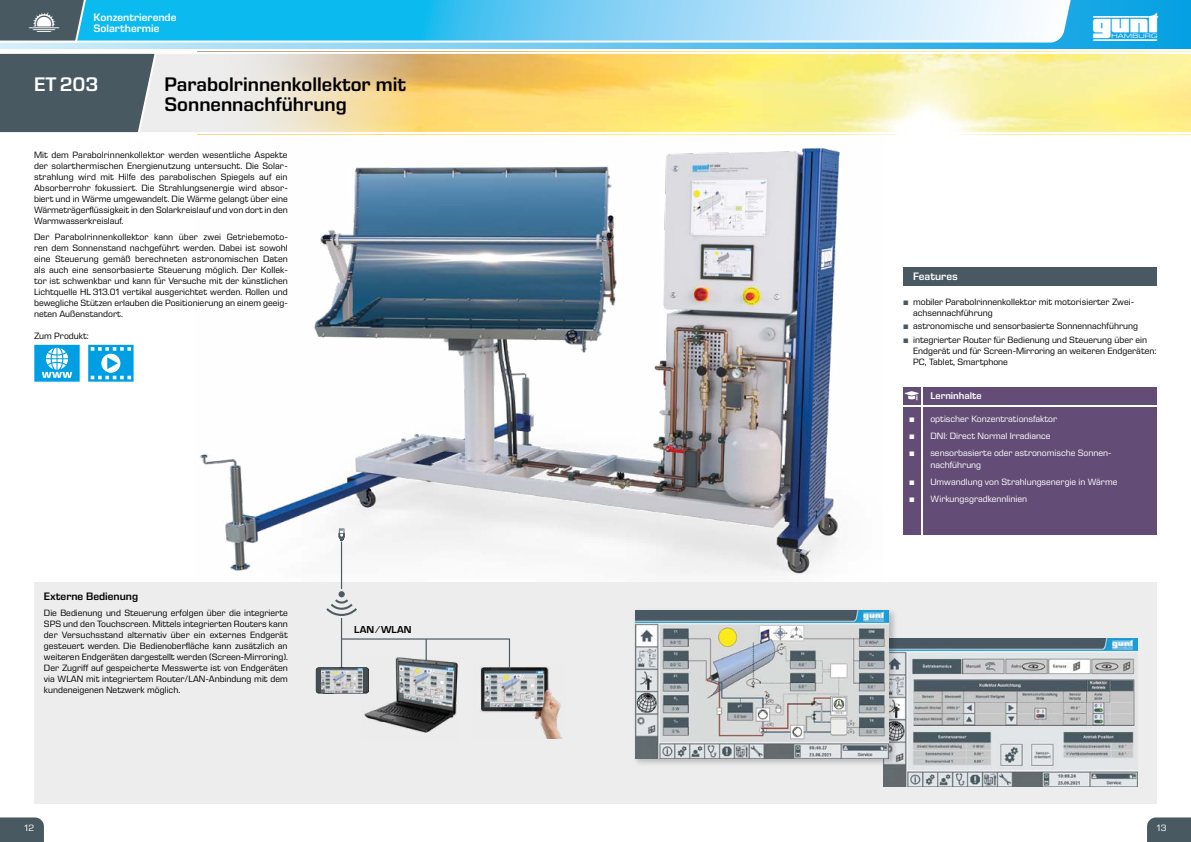
<style>
.page{position:relative;width:1191px;height:842px;background:#fff}
.page>*{position:absolute;margin:0;border:0;box-sizing:border-box;transform-origin:0 0}
.t1{font:700 39.8px "gunt 2 E Symbol";color:#fff}
.t2{font:600 20px/20px "Eurostile Next LT Pro";color:#000}
.t3{font:600 20px "Eurostile Next LT Pro";color:#fff}
.t4{font:600 11px/11px "Eurostile Next LT Pro";color:#fff}
.t5{font:600 11px "Eurostile Next LT Pro";color:#000}
.t6{font:700 10.5px "Eurostile";letter-spacing:.005em;color:#000}
.t7{font:600 10px "Eurostile Next LT Pro";color:#fff}
.t8{font:9.3px/11px "Eurostile Next LT Pro";color:#000;text-align:justify}
.t9{font:9.3px/11.5px "Eurostile Next LT Pro";color:#fff}
.s1{color:#495961}
</style>
<div class="page">
<svg style="left:442px;top:53px;width:749px;height:80px"></svg>
<svg style="left:0;top:51px;width:442px;height:84px"></svg>
<img style="left:199px;top:148px;width:642px;height:434px">
<div style="left:903px;top:268px;width:254px;height:18px;background:#495961"></div>
<div style="left:903px;top:388px;width:17px;height:17px;background:#634d76"></div>
<div style="left:923px;top:388px;width:234px;height:17px;background:#634d76"></div>
<div style="left:923px;top:407px;width:234px;height:128px;background:#634d76"></div>
<div style="left:903px;top:407px;width:17px;height:128px;background:#634d76"></div>
<svg style="left:34px;top:345px;width:46px;height:37px"></svg>
<div style="left:34px;top:582px;width:605px;height:222px;background:#ededed"></div>
<div style="left:635px;top:582px;width:522px;height:222px;background:#ededed"></div>
<img style="left:883px;top:638px;width:254px;height:149px">
<hr style="left:341px;top:539px;width:1px;height:151px;background:#4e5b61">
<svg style="left:338px;top:528px;width:7px;height:13px"></svg>
<img style="left:364px;top:694px;width:93px;height:39px">
<img style="left:481px;top:665px;width:81px;height:73px">
<svg style="left:316px;top:638px;width:194px;height:56px"></svg>
<div style="left:317px;top:668px;width:51px;height:25px;background:#454e52"></div>
<svg style="left:321px;top:669px;width:42px;height:24px"></svg>
<img style="left:322px;top:668px;width:41px;height:24px">
<svg style="left:339px;top:589px;width:5px;height:29px"></svg>
<svg style="left:326px;top:599px;width:31px;height:17px"></svg>
<div style="left:338px;top:591px;width:7px;height:6px;background:#4e5b61;border-radius:50%"></div>
<svg style="left:88px;top:345px;width:46px;height:37px"></svg>
<div style="left:632px;top:608px;width:265px;height:159px;background:#000;opacity:.22"></div>
<img style="left:635px;top:610px;width:254px;height:148px">
<div style="left:0;top:0;width:1191px;height:48px;background:linear-gradient(to right,#d7effa,#04a0e3)"></div>
<svg style="left:91px;top:0;width:984px;height:44px"></svg>
<svg style="left:1147px;top:817px;width:44px;height:25px"></svg>
<svg style="left:0;top:817px;width:44px;height:25px"></svg>
<svg style="left:1093px;top:16px;width:18px;height:25px"></svg>
<svg style="left:0;top:0;width:91px;height:44px"></svg>
<p class="t4" style="left:94px;top:12px;width:84px">Konzentrierende<br>Solarthermie</p>
<h2 class="t3" style="left:34px;top:74px;width:66px">ET 203</h2>
<h2 class="t2" style="left:164px;top:75px;width:243px">Parabolrinnenkollektor mit<br>Sonnennachführung</h2>
<p class="t8" style="left:34px;top:149px;width:255px">Mit dem Parabolrinnenkollektor werden wesentliche Aspekte der solarthermischen Energienutzung untersucht. Die Solar&shy;strahlung wird mit Hilfe des parabolischen Spiegels auf ein Absorberrohr fokussiert. Die Strahlungsenergie wird absor&shy;biert und in Wärme umgewandelt. Die Wärme gelangt über eine Wärmeträgerflüssigkeit in den Solarkreislauf und von dort in den Warmwasserkreislauf.</p>
<p class="t8" style="left:34px;top:232px;width:255px">Der Parabolrinnenkollektor kann über zwei Getriebemoto&shy;ren dem Sonnenstand nachgeführt werden. Dabei ist sowohl eine Steuerung gemäß berechneten astronomischen Daten als auch eine sensorbasierte Steuerung möglich. Der Kollek&shy;tor ist schwenkbar und kann für Versuche mit der künstlichen Lichtquelle HL 313.01 vertikal ausgerichtet werden. Rollen und bewegliche Stützen erlauben die Positionierung an einem geeig&shy;neten Außenstandort.</p>
<p class="t8" style="left:34px;top:331px;width:56px">Zum Produkt:</p>
<p class="t5" style="left:44px;top:590px;width:96px">Externe Bedienung</p>
<p class="t8" style="left:44px;top:608px;width:245px">Die Bedienung und Steuerung erfolgen über die integrierte SPS und den Touchscreen. Mittels integrierten Routers kann der Versuchsstand alternativ über ein externes Endgerät gesteuert werden. Die Bedienoberfläche kann zusätzlich an weiteren Endgeräten dargestellt werden (Screen-Mirroring).<br>Der Zugriff auf gespeicherte Messwerte ist von Endgeräten via WLAN mit integriertem Router/LAN-Anbindung mit dem kundeneigenen Netzwerk möglich.</p>
<p class="t6" style="left:354px;top:623px;width:59px">LAN ⁄ WLAN</p>
<h1 class="t1" style="left:1111px;top:7px;width:51px">◆■▼</h1>
<p class="t4" style="left:913px;top:271px;width:46px">Features</p>
<p class="t8" style="left:913px;top:296px;width:221px;text-indent:-10px"><span class="s1">•</span> mobiler Parabolrinnenkollektor mit motorisierter Zwei&shy;achsennachführung</p>
<p class="t8" style="left:903px;top:321px;width:236px"><span class="s1">•</span> astronomische und sensorbasierte Sonnennachführung</p>
<p class="t8" style="left:913px;top:334px;width:245px;text-align:left;text-indent:-10px"><span class="s1">•</span> integrierter Router für Bedienung und Steuerung über ein<br>Endgerät und für Screen-Mirroring an weiteren Endgeräten:<br>PC, Tablet, Smartphone</p>
<p class="t7" style="left:930px;top:390px;width:53px">Lerninhalte</p>
<p class="t9" style="left:909px;top:413px;width:150px">• optischer Konzentrationsfaktor</p>
<p class="t9" style="left:909px;top:430px;width:143px">• DNI: Direct Normal Irradiance</p>
<p class="t9" style="left:930px;top:447px;width:182px;text-indent:-21px">• sensorbasierte oder astronomische Sonnen&shy;nachführung</p>
<p class="t9" style="left:909px;top:476px;width:210px">• Umwandlung von Strahlungsenergie in Wärme</p>
<p class="t9" style="left:909px;top:493px;width:119px">• Wirkungsgradkennlinien</p>
<p class="t9" style="left:25px;top:822px;width:11px">12</p>
<p class="t9" style="left:1157px;top:822px;width:11px">13</p>
</div>
